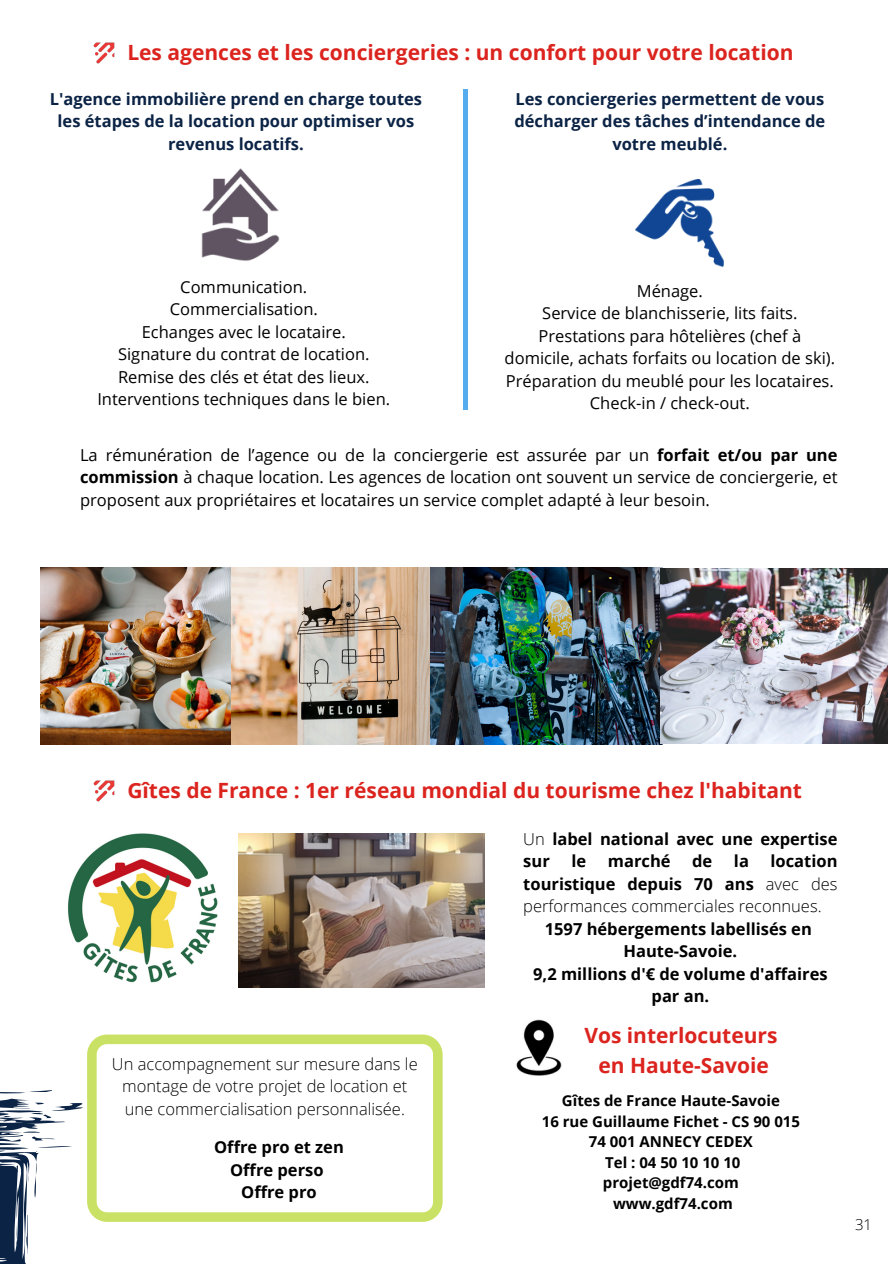
<style>
.page{position:relative;width:894px;height:1264px;background:#fff}
.page>*{position:absolute;margin:0;border:0;box-sizing:border-box;transform-origin:0 0}
.t1{font:700 21px/29.2px "Open Sans";color:#dc241f;text-align:center}
.t2{font:16.5px/22.5px "Open Sans";color:#000;text-align:center}
.t3{font:300 16.5px/22.5px "Open Sans";color:#000;text-align:justify}
.t4{font:700 16.5px/22.5px "Open Sans";color:#0b2345;text-align:center}
.t5{font:700 16.5px/22.5px "Open Sans";color:#000;text-align:center}
.t6{font:700 15px/20.5px "Open Sans";color:#000;text-align:center}
.t7{font:300 15px "Open Sans";color:#000}
.s1{font-weight:700}
.s2{font-weight:300}
</style>
<div class="page">
<img style="left:68px;top:833px;width:150px;height:150px">
<img style="left:201px;top:168px;width:79px;height:93px">
<img style="left:635px;top:179px;width:88px;height:87px">
<svg style="left:87px;top:1034px;width:355px;height:187px"></svg>
<img style="left:40px;top:567px;width:191px;height:177px">
<img style="left:231px;top:567px;width:199px;height:177px">
<img style="left:430px;top:567px;width:457px;height:177px">
<img style="left:93px;top:42px;width:21px;height:21px">
<img style="left:93px;top:780px;width:21px;height:21px">
<hr style="left:463px;top:89px;width:4px;height:320px;background:#55acee">
<img style="left:516px;top:1019px;width:46px;height:57px">
<img style="left:239px;top:833px;width:245px;height:154px">
<svg style="left:0;top:1074px;width:91px;height:189px"></svg>
<h2 class="t1" style="left:127px;top:37px;width:667px">Les agences et les conciergeries : un confort pour votre location</h2>
<p class="t4" style="left:50px;top:87px;width:373px">L'agence immobilière prend en charge toutes les étapes de la location pour optimiser vos revenus locatifs.</p>
<p class="t4" style="left:514px;top:87px;width:312px">Les conciergeries permettent de vous décharger des tâches d’intendance de votre meublé.</p>
<p class="t2" style="left:180px;top:275px;width:128px">Communication.</p>
<p class="t2" style="left:170px;top:298px;width:150px">Commercialisation.</p>
<p class="t2" style="left:142px;top:320px;width:206px">Echanges avec le locataire.</p>
<p class="t2" style="left:118px;top:343px;width:253px">Signature du contrat de location.</p>
<p class="t2" style="left:118px;top:365px;width:253px">Remise des clés et état des lieux.</p>
<h2 class="t2" style="left:97px;top:388px;width:294px">Interventions techniques dans le bien.</h2>
<p class="t2" style="left:636px;top:279px;width:68px">Ménage.</p>
<p class="t2" style="left:542px;top:301px;width:256px">Service de blanchisserie, lits faits.</p>
<p class="t2" style="left:504px;top:324px;width:332px">Prestations para hôtelières (chef à domicile, achats forfaits ou location de ski).</p>
<p class="t2" style="left:505px;top:369px;width:329px">Préparation du meublé pour les locataires.</p>
<p class="t2" style="left:589px;top:391px;width:161px">Check-in / check-out.</p>
<p class="t2" style="left:80px;top:443px;width:758px;text-align:justify">La rémunération de l’agence ou de la conciergerie est assurée par un <span class="s1">forfait et/ou par une commission</span> à chaque location. Les agences de location ont souvent un service de conciergerie, et proposent aux propriétaires et locataires un service complet adapté à leur besoin.</p>
<p class="t1" style="left:127px;top:775px;width:676px">Gîtes de France : 1er réseau mondial du tourisme chez l'habitant</p>
<p class="t5" style="left:523px;top:827px;width:315px;text-align:left"><span class="s2">Un</span> label national avec une expertise sur</p>
<p class="t5" style="left:571px;top:849px;width:16px">le</p>
<p class="t5" style="left:607px;top:849px;width:64px">marché</p>
<p class="t5" style="left:692px;top:849px;width:22px">de</p>
<p class="t5" style="left:733px;top:849px;width:16px">la</p>
<p class="t3" style="left:523px;top:849px;width:315px;text-indent:247px"><span class="s1">location touristique depuis 70 ans</span> avec des performances commerciales reconnues.</p>
<p class="t5" style="left:544px;top:917px;width:268px">1597 hébergements labellisés en</p>
<p class="t5" style="left:623px;top:939px;width:115px">Haute-Savoie.</p>
<p class="t5" style="left:533px;top:962px;width:296px">9,2 millions d'€ de volume d'affaires par an.</p>
<p class="t3" style="left:112px;top:1052px;width:307px;text-align:center">Un accompagnement sur mesure dans le montage de votre projet de location et une commercialisation personnalisée.</p>
<h1 class="t5" style="left:214px;top:1135px;width:131px">Offre pro et zen<br>Offre perso<br>Offre pro</h1>
<p class="t1" style="left:584px;top:1020px;width:195px">Vos interlocuteurs en Haute-Savoie</p>
<p class="t6" style="left:541px;top:1089px;width:260px">Gîtes de France Haute-Savoie<br>16 rue Guillaume Fichet - CS 90 015<br>74 001 ANNECY CEDEX<br>Tel : 04 50 10 10 10 projet@gdf74.com</p>
<h1 class="t6" style="left:613px;top:1192px;width:121px">www.gdf74.com</h1>
<p class="t7" style="left:854px;top:1213px;width:19px">31</p>
</div>
